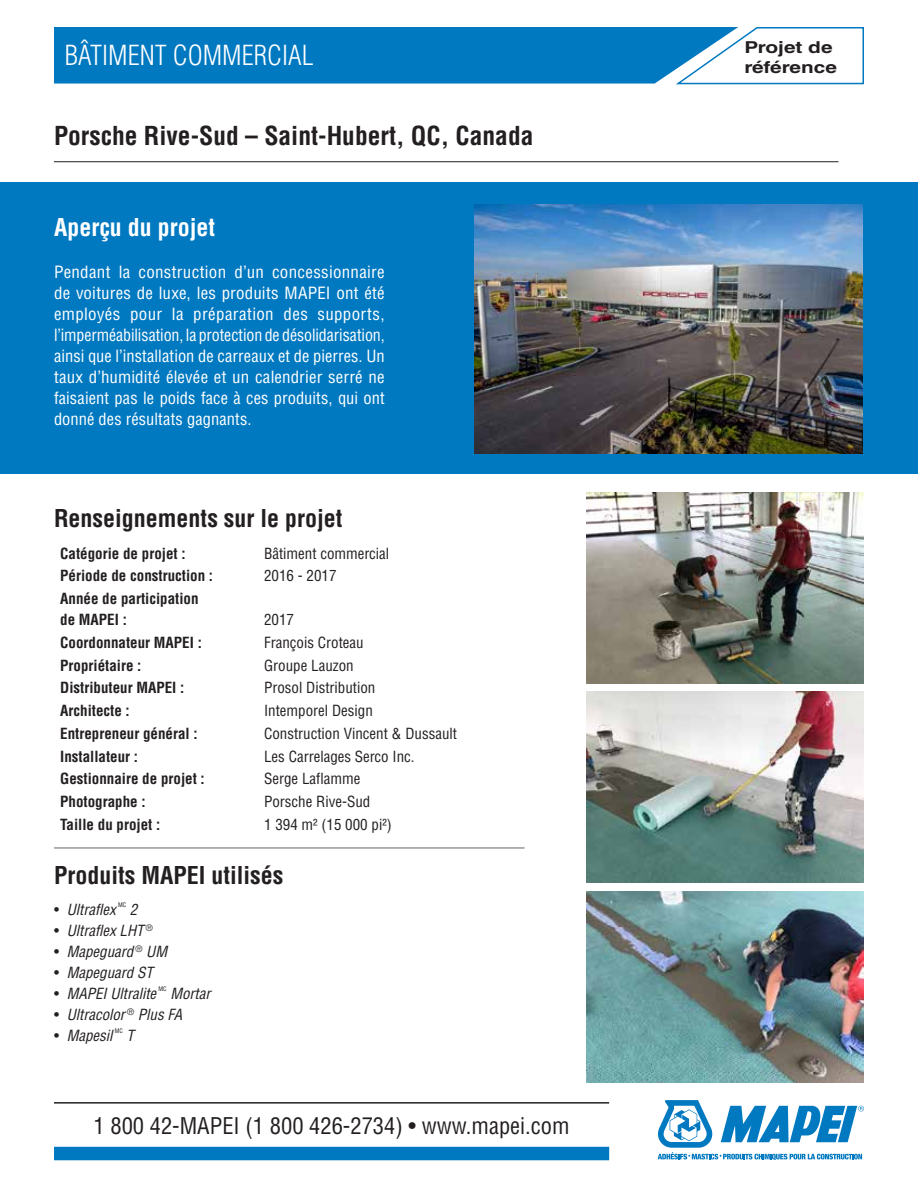
<style>
.page{position:relative;width:918px;height:1188px;background:#fff}
.page>*{position:absolute;margin:0;border:0;box-sizing:border-box;transform-origin:0 0}
.t1{font:300 condensed 27px "Helvetica LT Std";color:#fff}
.t2{font:700 condensed 25.5px "Helvetica LT Std";color:#231f20}
.t3{font:700 condensed 24px "Helvetica LT Std";color:#231f20}
.t4{font:700 condensed 24px "Helvetica LT Std";color:#fff}
.t5{font:condensed 22.5px "Helvetica LT Std";color:#231f20}
.t6{font:condensed 16.5px/21px "Helvetica LT Std";letter-spacing:.005em;color:#fff;text-align:justify}
.t7{font:700 16.5px/19.6px "Helvetica LT Std";color:#231f20;scale:1.27 1}
.t8{font:700 condensed 15px/21px "Helvetica LT Std";color:#231f20}
.t9{font:condensed 15px "Helvetica LT Std";color:#231f20}
.t10{font:italic condensed 15px "Helvetica LT Std";color:#231f20}
.t11{font:condensed 6.15px "Helvetica LT Std";color:#231f20}
.s1{font-style:normal}
</style>
<div class="page">
<div style="left:0;top:182px;width:918px;height:291px;background:#0079c1"></div>
<hr style="left:54px;top:161px;width:784px;height:1px;background:#231f20">
<hr style="left:54px;top:848px;width:471px;height:1px;background:#5d666f">
<svg style="left:54px;top:27px;width:810px;height:58px"></svg>
<hr style="left:54px;top:1102px;width:555px;height:2px;background:#231f20">
<div style="left:54px;top:1147px;width:555px;height:13px;background:#0079c1"></div>
<img style="left:474px;top:205px;width:388px;height:248px">
<img style="left:586px;top:691px;width:278px;height:191px">
<img style="left:586px;top:891px;width:278px;height:191px">
<img style="left:586px;top:492px;width:278px;height:191px">
<svg style="left:658px;top:1100px;width:206px;height:60px"></svg>
<h1 class="t1" style="left:65px;top:38px;width:250px">BÂTIMENT COMMERCIAL</h1>
<h2 class="t2" style="left:54px;top:120px;width:481px">Porsche Rive-Sud – Saint-Hubert, QC, Canada</h2>
<h3 class="t4" style="left:54px;top:212px;width:163px">Aperçu du projet</h3>
<p class="t6" style="left:54px;top:262px;width:332px">Pendant la construction d’un concessionnaire de voitures de luxe, les produits MAPEI ont été employés pour la préparation des supports, l’imperméabilisation, la protection de désolidarisation, ainsi que l’installation de carreaux et de pierres. Un taux d’humidité élevée et un calendrier serré ne faisaient pas le poids face à ces produits, qui ont donné des résultats gagnants.</p>
<h3 class="t3" style="left:54px;top:504px;width:290px">Renseignements sur le projet</h3>
<p class="t8" style="left:60px;top:542px;width:127px">Catégorie de projet :</p>
<p class="t9" style="left:264px;top:544px;width:127px">Bâtiment commercial</p>
<p class="t8" style="left:60px;top:565px;width:154px">Période de construction :</p>
<p class="t9" style="left:264px;top:566px;width:74px">2016 - 2017</p>
<p class="t8" style="left:60px;top:588px;width:140px">Année de participation de MAPEI :</p>
<p class="t9" style="left:264px;top:610px;width:31px">2017</p>
<p class="t8" style="left:60px;top:632px;width:143px">Coordonnateur MAPEI :</p>
<p class="t9" style="left:264px;top:633px;width:101px">François Croteau</p>
<p class="t8" style="left:60px;top:655px;width:83px">Propriétaire :</p>
<p class="t9" style="left:264px;top:656px;width:91px">Groupe Lauzon</p>
<p class="t8" style="left:60px;top:677px;width:126px">Distributeur MAPEI :</p>
<p class="t9" style="left:264px;top:679px;width:113px">Prosol Distribution</p>
<p class="t8" style="left:60px;top:700px;width:71px">Architecte :</p>
<p class="t9" style="left:264px;top:701px;width:110px">Intemporel Design</p>
<p class="t8" style="left:60px;top:723px;width:139px">Entrepreneur général :</p>
<p class="t9" style="left:264px;top:724px;width:194px">Construction Vincent &amp; Dussault</p>
<p class="t8" style="left:60px;top:746px;width:79px">Installateur :</p>
<p class="t9" style="left:264px;top:747px;width:152px">Les Carrelages Serco Inc.</p>
<p class="t8" style="left:60px;top:768px;width:146px">Gestionnaire de projet :</p>
<p class="t9" style="left:264px;top:770px;width:98px">Serge Laflamme</p>
<p class="t8" style="left:60px;top:791px;width:87px">Photographe :</p>
<p class="t9" style="left:264px;top:792px;width:108px">Porsche Rive-Sud</p>
<p class="t8" style="left:60px;top:814px;width:102px">Taille du projet :</p>
<p class="t9" style="left:264px;top:815px;width:129px">1 394 m² (15 000 pi²)</p>
<h3 class="t3" style="left:54px;top:861px;width:231px">Produits MAPEI utilisés</h3>
<p class="t10" style="left:54px;top:900px;width:63px"><span class="s1">•</span> Ultraflex</p>
<p class="t11" style="left:118px;top:901px;width:10px">MC</p>
<p class="t10" style="left:130px;top:900px;width:9px">2</p>
<p class="t10" style="left:54px;top:921px;width:100px"><span class="s1">•</span> Ultraflex LHT <sup>®</sup></p>
<p class="t10" style="left:54px;top:942px;width:114px"><span class="s1">•</span> Mapeguard <sup>®</sup> UM</p>
<p class="t10" style="left:54px;top:963px;width:100px"><span class="s1">•</span> Mapeguard ST</p>
<p class="t10" style="left:54px;top:984px;width:104px"><span class="s1">•</span> MAPEI Ultralite</p>
<p class="t11" style="left:159px;top:985px;width:10px">MC</p>
<p class="t10" style="left:170px;top:984px;width:41px">Mortar</p>
<p class="t10" style="left:54px;top:1005px;width:129px"><span class="s1">•</span> Ultracolor <sup>®</sup> Plus FA</p>
<p class="t10" style="left:54px;top:1026px;width:60px"><span class="s1">•</span> Mapesil</p>
<p class="t11" style="left:115px;top:1027px;width:10px">MC</p>
<p class="t10" style="left:127px;top:1026px;width:9px">T</p>
<h3 class="t5" style="left:94px;top:1112px;width:478px">1 800 42-MAPEI (1 800 426-2734) • www.mapei.com</h3>
<p class="t7" style="left:744px;top:37px;width:74px">Projet de référence</p>
</div>
